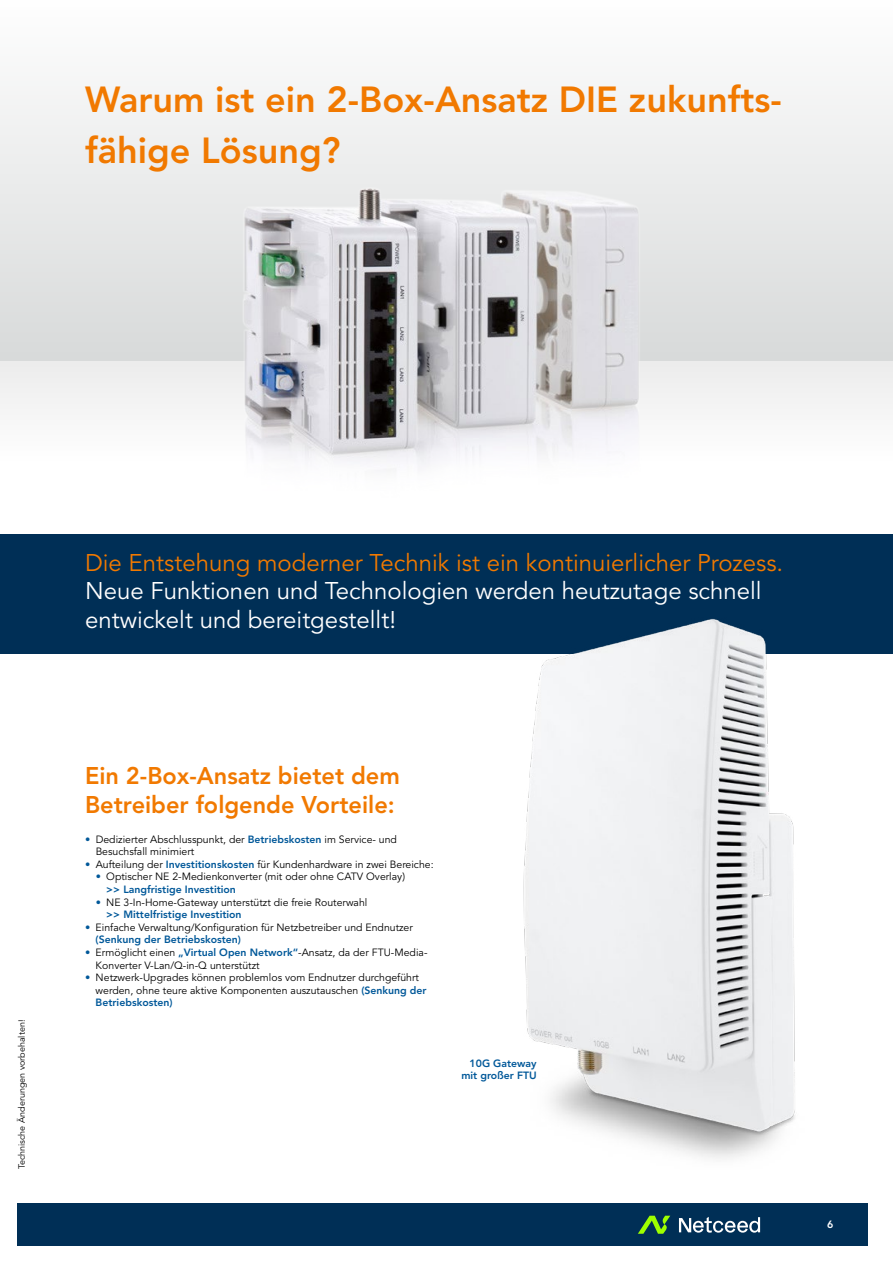
<style>
.page{position:relative;width:893px;height:1263px;background:#fff}
.page>*{position:absolute;margin:0;border:0;box-sizing:border-box;transform-origin:0 0}
.t1{font:800 36px/51px "Avenir LT Std";color:#f17900}
.t2{font:24px/28.8px "Avenir LT Std";color:#fff}
.t3{font:24px "Avenir LT Std";color:#f17900}
.t4{font:800 24px/28.8px "Avenir LT Std";color:#f17900}
.t5{font:10.5px/12.6px "Avenir LT Std";color:#000}
.t6{font:800 10.5px/12.6px "Avenir LT Std";color:#005899;text-align:right}
.t7{font:800 10.5px "Avenir LT Std";color:#fff}
.t8{font:9px "Avenir LT Std";color:#000}
.s1{color:#005899}
.s2{font-weight:800;color:#005899}
</style>
<div class="page">
<div style="left:0;top:0;width:893px;height:361px;background:linear-gradient(to bottom,#fefefe,#d8dada)"></div>
<div style="left:0;top:361px;width:893px;height:100px;background:#f5f5f5"></div>
<div style="left:17px;top:1203px;width:850px;height:43px;background:#002f56"></div>
<svg style="left:638px;top:1216px;width:32px;height:18px"></svg>
<svg style="left:679px;top:1217px;width:81px;height:15px"></svg>
<div style="left:0;top:534px;width:893px;height:120px;background:#002f56"></div>
<img style="left:228px;top:94px;width:429px;height:376px">
<img style="left:523px;top:618px;width:272px;height:541px">
<h1 class="t1" style="left:85px;top:74px;width:698px">Warum ist ein 2-Box-Ansatz DIE zukunfts&shy;fähige Lösung?</h1>
<p class="t8" style="left:17px;top:1169px;width:151px;rotate:-90deg">Technische Änderungen vorbehalten!</p>
<h2 class="t3" style="left:85px;top:548px;width:700px">Die Entstehung moderner Technik ist ein kontinuierlicher Prozess.</h2>
<h2 class="t2" style="left:85px;top:577px;width:678px">Neue Funktionen und Technologien werden heutzutage schnell entwickelt und bereitgestellt!</h2>
<h2 class="t4" style="left:85px;top:761px;width:316px">Ein 2-Box-Ansatz bietet dem<br>Betreiber folgende Vorteile:</h2>
<p class="t5" style="left:96px;top:833px;width:303px;text-indent:-11px"><span class="s1">•</span> Dedizierter Abschlusspunkt, der <span class="s2">Betriebskosten</span> im Service- und<br>Besuchsfall minimiert</p>
<p class="t5" style="left:85px;top:858px;width:350px"><span class="s1">•</span> Aufteilung der <span class="s2">Investitionskosten</span> für Kundenhardware in zwei Bereiche:</p>
<p class="t5" style="left:106px;top:871px;width:300px;text-indent:-11px"><span class="s1">•</span> Optischer NE 2-Medienkonverter (mit oder ohne CATV Overlay) <span class="s2">&gt;&gt; Langfristige Investition</span></p>
<p class="t5" style="left:106px;top:896px;width:263px;text-indent:-11px"><span class="s1">•</span> NE 3-In-Home-Gateway unterstützt die freie Routerwahl <span class="s2">&gt;&gt; Mittelfristige Investition</span></p>
<p class="t5" style="left:96px;top:921px;width:319px;text-indent:-11px"><span class="s1">•</span> Einfache Verwaltung/Konfiguration für Netzbetreiber und Endnutzer <span class="s2">(Senkung der Betriebskosten)</span></p>
<p class="t5" style="left:96px;top:946px;width:333px;text-indent:-11px"><span class="s1">•</span> Ermöglicht einen <span class="s2">„Virtual Open Network“</span>-Ansatz, da der FTU-Media-<br>Konverter V-Lan/Q-in-Q unterstützt</p>
<p class="t5" style="left:96px;top:971px;width:333px;text-indent:-11px"><span class="s1">•</span> Netzwerk-Upgrades können problemlos vom Endnutzer durchgeführt werden, ohne teure aktive Komponenten auszutauschen <span class="s2">(Senkung der<br>Betriebskosten)</span></p>
<p class="t6" style="left:461px;top:1057px;width:77px">10G Gateway mit großer FTU</p>
<p class="t7" style="left:827px;top:1218px;width:8px">6</p>
</div>
